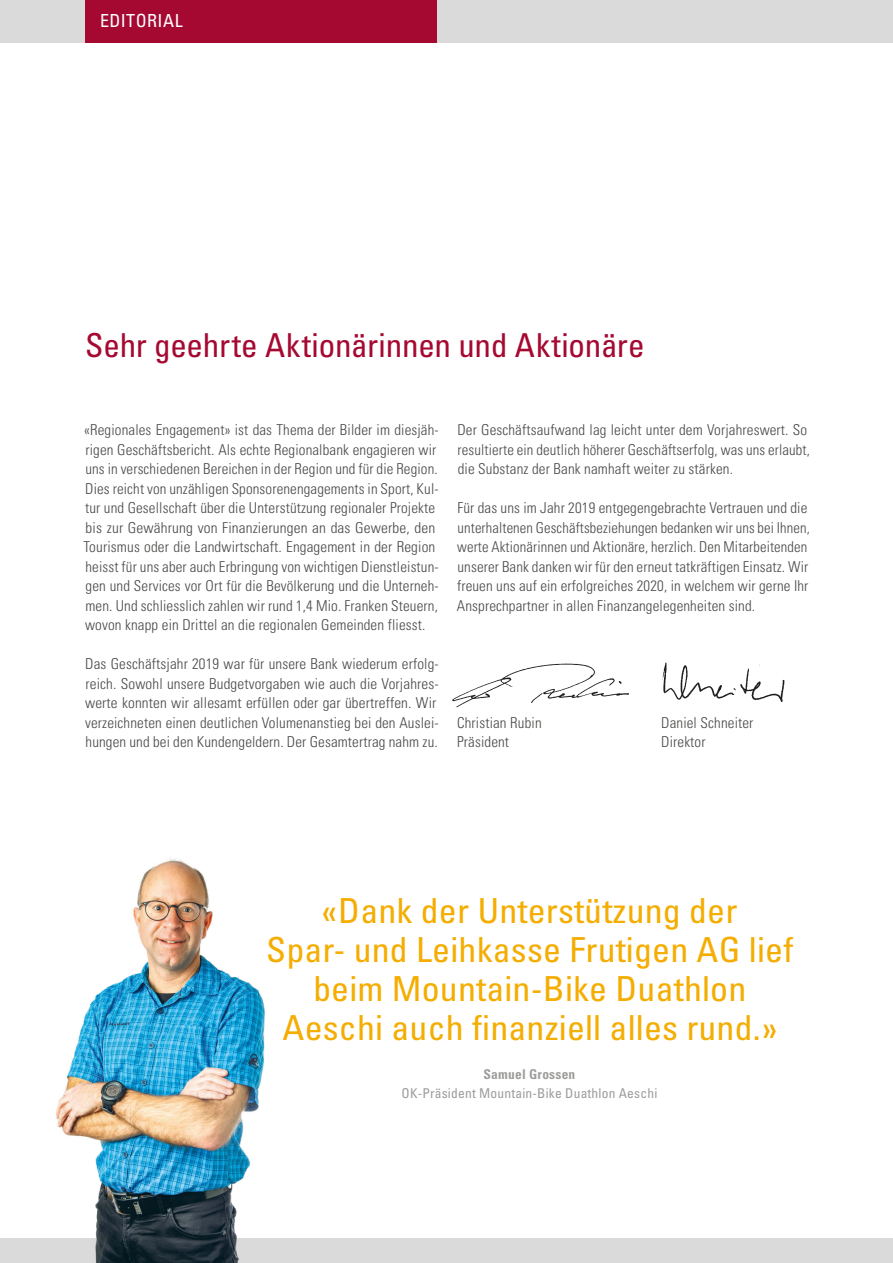
<style>
.page{position:relative;width:893px;height:1263px;background:#fff}
.page>*{position:absolute;margin:0;border:0;box-sizing:border-box;transform-origin:0 0}
.t1{font:condensed 34.5px/39px "Univers LT Pro";letter-spacing:.005em;color:#f4ad00;text-align:center;scale:1.04 1}
.t2{font:condensed 33px "Univers LT Pro";letter-spacing:-.005em;color:#a50931}
.t3{font:condensed 18px "Univers LT Pro";letter-spacing:.03em;color:#fff}
.t4{font:300 condensed 15px/19.5px "Univers LT Pro";letter-spacing:.01em;color:#4a4a49}
.t5{font:condensed 13.5px "Univers LT Pro";letter-spacing:.015em;color:#9d9d9c}
.t6{font:700 condensed 13.5px "Univers LT Pro";letter-spacing:.015em;color:#9d9d9c}
</style>
<div class="page">
<div style="left:0;top:1238px;width:893px;height:25px;background:#dadada"></div>
<div style="left:0;top:0;width:893px;height:43px;background:#dadada"></div>
<img style="left:452px;top:663px;width:177px;height:45px">
<div style="left:85px;top:0;width:351px;height:43px;background:#a50931"></div>
<img style="left:662px;top:662px;width:123px;height:40px">
<img style="left:55px;top:858px;width:211px;height:405px">
<p class="t3" style="left:100px;top:9px;width:84px">EDITORIAL</p>
<h2 class="t2" style="left:85px;top:325px;width:561px">Sehr geehrte Aktionärinnen und Aktionäre</h2>
<p class="t4" style="left:84px;top:419px;width:357px">«Regionales Engagement» ist das Thema der Bilder im diesjäh&shy;rigen Geschäftsbericht. Als echte Regionalbank engagieren wir uns in verschiedenen Bereichen in der Region und für die Region.<br>Dies reicht von unzähligen Sponsorenengagements in Sport, Kul&shy;tur und Gesellschaft über die Unterstützung regionaler Projekte bis zur Gewährung von Finanzierungen an das Gewerbe, den Tourismus oder die Landwirtschaft. Engagement in der Region heisst für uns aber auch Erbringung von wichtigen Dienstleistun&shy;gen und Services vor Ort für die Bevölkerung und die Unterneh&shy;men. Und schliesslich zahlen wir rund 1,4 Mio. Franken Steuern, wovon knapp ein Drittel an die regionalen Gemeinden fliesst.</p>
<p class="t4" style="left:85px;top:653px;width:355px">Das Geschäftsjahr 2019 war für unsere Bank wiederum erfolg&shy;reich. Sowohl unsere Budgetvorgaben wie auch die Vorjahres&shy;werte konnten wir allesamt erfüllen oder gar übertreffen. Wir verzeichneten einen deutlichen Volumenanstieg bei den Auslei&shy;hungen und bei den Kundengeldern. Der Gesamtertrag nahm zu.</p>
<p class="t4" style="left:457px;top:419px;width:354px">Der Geschäftsaufwand lag leicht unter dem Vorjahreswert. So resultierte ein deutlich höherer Geschäftserfolg, was uns erlaubt, die Substanz der Bank namhaft weiter zu stärken.</p>
<p class="t4" style="left:457px;top:497px;width:355px">Für das uns im Jahr 2019 entgegengebrachte Vertrauen und die unterhaltenen Geschäftsbeziehungen bedanken wir uns bei Ihnen, werte Aktionärinnen und Aktionäre, herzlich. Den Mitarbeitenden unserer Bank danken wir für den erneut tatkräftigen Einsatz. Wir freuen uns auf ein erfolgreiches 2020, in welchem wir gerne Ihr Ansprechpartner in allen Finanzangelegenheiten sind.</p>
<p class="t4" style="left:457px;top:712px;width:86px">Christian Rubin</p>
<p class="t4" style="left:661px;top:712px;width:94px">Daniel Schneiter</p>
<p class="t4" style="left:457px;top:731px;width:54px">Präsident</p>
<p class="t4" style="left:661px;top:731px;width:46px">Direktor</p>
<h1 class="t1" style="left:266px;top:890px;width:508px">«Dank der Unterstützung der<br>Spar- und Leihkasse Frutigen AG lief beim Mountain-Bike Duathlon<br>Aeschi auch finanziell alles rund.»</h1>
<p class="t6" style="left:483px;top:1066px;width:93px">Samuel Grossen</p>
<p class="t5" style="left:402px;top:1085px;width:257px">OK-Präsident Mountain-Bike Duathlon Aeschi</p>
</div>
